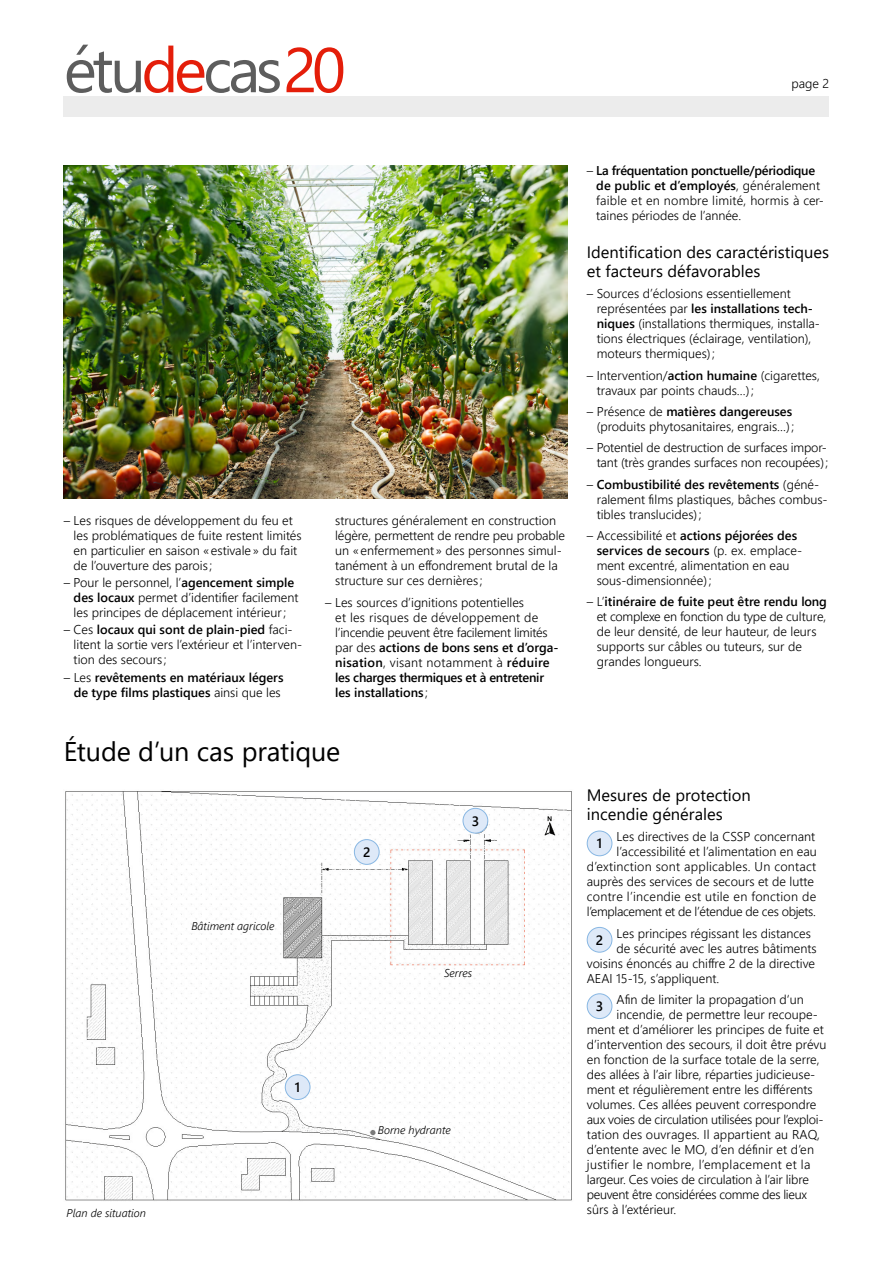
<style>
.page{position:relative;width:893px;height:1263px;background:#fff}
.page>*{position:absolute;margin:0;border:0;box-sizing:border-box;transform-origin:0 0}
.t1{font:63px "Segoe UI";letter-spacing:-.07em;color:#5d5d5d}
.t2{font:27px "Segoe UI";letter-spacing:-.005em;color:#000}
.t3{font:16.5px/18.8px "Segoe UI";color:#000}
.t4{font:600 13.5px "Segoe UI";color:#000}
.t5{font:300 12.75px/15px "Segoe UI";color:#000}
.t6{font:600 12.75px/15px "Segoe UI";color:#000;text-align:center}
.t7{font:300 12.75px "Segoe UI";letter-spacing:-.02em;color:#000}
.t8{font:300 12.75px "Segoe UI";letter-spacing:.025em;color:#000}
.t9{font:300 12.75px "Segoe UI";letter-spacing:-.025em;color:#000}
.t10{font:italic 300 11.25px "Segoe UI";color:#000}
.s1{color:#e41e0a}
.s2{font-weight:600}
.s3{font-weight:300}
</style>
<div class="page">
<div style="left:587px;top:831px;width:25px;height:25px;background:#dee9f8;border-radius:50%"></div>
<div style="left:587px;top:831px;width:25px;height:25px;border:1px solid #88b7e3;border-radius:50%"></div>
<div style="left:587px;top:927px;width:25px;height:25px;background:#dee9f8;border-radius:50%"></div>
<div style="left:587px;top:927px;width:25px;height:25px;border:1px solid #88b7e3;border-radius:50%"></div>
<div style="left:587px;top:994px;width:25px;height:24px;background:#dee9f8;border-radius:50%"></div>
<div style="left:587px;top:993px;width:25px;height:26px;border:1px solid #88b7e3;border-radius:50%"></div>
<img style="left:64px;top:166px;width:504px;height:333px">
<img style="left:65px;top:791px;width:507px;height:410px">
<div style="left:285px;top:1075px;width:25px;height:24px;background:#dee9f8;border-radius:50%"></div>
<div style="left:285px;top:1074px;width:25px;height:26px;border:1px solid #88b7e3;border-radius:50%"></div>
<div style="left:354px;top:840px;width:25px;height:24px;background:#dee9f8;border-radius:50%"></div>
<div style="left:354px;top:839px;width:25px;height:26px;border:1px solid #88b7e3;border-radius:50%"></div>
<div style="left:463px;top:808px;width:25px;height:25px;background:#dee9f8;border-radius:50%"></div>
<div style="left:463px;top:808px;width:25px;height:25px;border:1px solid #88b7e3;border-radius:50%"></div>
<div style="left:64px;top:97px;width:765px;height:20px;background:#ececec"></div>
<h1 class="t1" style="left:64px;top:10px;width:284px">étu<span class="s1">de</span>cas <span class="s1">20</span></h1>
<p class="t5" style="left:792px;top:75px;width:39px">page 2</p>
<p class="t5" style="left:74px;top:512px;width:230px;text-indent:-10px">– Les risques de développement du feu et les problématiques de fuite restent limités en particulier en saison «estivale» du fait de l’ouverture des parois ;</p>
<p class="t5" style="left:74px;top:574px;width:226px;text-indent:-10px">– Pour le personnel, l’<span class="s2">agencement simple des locaux</span> permet d’identifier facilement les principes de déplacement intérieur;</p>
<p class="t5" style="left:74px;top:621px;width:230px;text-indent:-10px">– Ces <span class="s2">locaux qui sont de plain-pied</span> faci&shy;litent la sortie vers l’extérieur et l’interven&shy;tion des secours ;</p>
<p class="t6" style="left:64px;top:668px;width:221px"><span class="s3">– Les</span> revêtements en matériaux légers de type films plastiques <span class="s3">ainsi que les</span></p>
<p class="t5" style="left:335px;top:512px;width:231px">structures généralement en construction légère, permettent de rendre peu probable un «enfermement » des personnes simul&shy;tanément à un effondrement brutal de la structure sur ces dernières ;</p>
<p class="t5" style="left:335px;top:593px;width:223px;text-indent:-10px">– Les sources d’ignitions potentielles<br>et les risques de développement de l’incendie peuvent être facilement limités par des <span class="s2">actions de bons sens et d’orga&shy;nisation</span>, visant notamment à <span class="s2">réduire les charges thermiques et à entretenir les installations</span> ;</p>
<h2 class="t2" style="left:64px;top:726px;width:278px">Étude d’un cas pratique</h2>
<p class="t10" style="left:191px;top:915px;width:84px">Bâtiment agricole</p>
<p class="t4" style="left:363px;top:839px;width:9px">2</p>
<p class="t4" style="left:472px;top:808px;width:9px">3</p>
<p class="t10" style="left:444px;top:962px;width:30px">Serres</p>
<p class="t10" style="left:67px;top:1202px;width:81px">Plan de situation</p>
<p class="t4" style="left:295px;top:1074px;width:7px">1</p>
<p class="t10" style="left:378px;top:1119px;width:74px">Borne hydrante</p>
<p class="t5" style="left:596px;top:162px;width:228px;text-indent:-9px">– <span class="s2">La fréquentation ponctuelle/périodique de public et d’employés</span>, généralement faible et en nombre limité, hormis à cer&shy;taines périodes de l’année.</p>
<p class="t3" style="left:587px;top:241px;width:244px">Identification des caractéristiques et facteurs défavorables</p>
<p class="t5" style="left:597px;top:285px;width:225px;text-indent:-10px">– Sources d’éclosions essentiellement représentées par <span class="s2">les installations tech&shy;niques</span> (installations thermiques, installa&shy;tions électriques (éclairage, ventilation), moteurs thermiques);</p>
<p class="t5" style="left:597px;top:366px;width:225px;text-indent:-10px">– Intervention/<span class="s2">action humaine</span> (cigarettes, travaux par points chauds…);</p>
<p class="t5" style="left:587px;top:403px;width:209px;text-align:right">– Présence de <span class="s2">matières dangereuses </span>(produits phytosanitaires, engrais…);</p>
<p class="t5" style="left:587px;top:439px;width:243px;text-align:right">– Potentiel de destruction de surfaces impor&shy;tant (très grandes surfaces non recoupées);</p>
<p class="t5" style="left:597px;top:475px;width:233px;text-indent:-10px">– <span class="s2">Combustibilité des revêtements</span> (géné&shy;ralement films plastiques, bâches combus&shy;tibles translucides);</p>
<p class="t5" style="left:597px;top:527px;width:207px;text-indent:-10px">– Accessibilité et <span class="s2">actions péjorées des services de secours</span> (p. ex. emplace&shy;ment excentré, alimentation en eau sous-dimensionnée);</p>
<p class="t5" style="left:597px;top:593px;width:231px;text-indent:-10px">– L’<span class="s2">itinéraire de fuite peut être rendu long </span>et complexe en fonction du type de culture, de leur densité, de leur hauteur, de leurs supports sur câbles ou tuteurs, sur de grandes longueurs.</p>
<p class="t3" style="left:587px;top:784px;width:166px">Mesures de protection incendie générales</p>
<p class="t4" style="left:597px;top:831px;width:7px">1</p>
<p class="t5" style="left:587px;top:828px;width:232px;text-align:right">Les directives de la CSSP concernant l’accessibilité et l’alimentation en eau d’extinction sont applicables. Un contact auprès des services de secours et de lutte contre l’incendie est utile en fonction de l’emplacement et de l’étendue de ces objets.</p>
<p class="t4" style="left:596px;top:927px;width:9px">2</p>
<p class="t5" style="left:617px;top:924px;width:196px">Les principes régissant les distances</p>
<p class="t5" style="left:617px;top:939px;width:201px">de sécurité avec les autres bâtiments</p>
<p class="t5" style="left:587px;top:954px;width:230px">voisins énoncés au chiffre 2 de la directive</p>
<p class="t5" style="left:587px;top:969px;width:134px">AEAI 15-15, s’appliquent.</p>
<p class="t4" style="left:596px;top:993px;width:9px">3</p>
<p class="t5" style="left:617px;top:991px;width:189px">Afin de limiter la propagation d‘un</p>
<p class="t5" style="left:617px;top:1006px;width:203px">incendie, de permettre leur recoupe-</p>
<p class="t5" style="left:587px;top:1021px;width:238px">ment et d’améliorer les principes de fuite et</p>
<p class="t5" style="left:587px;top:1036px;width:241px">d’intervention des secours, il doit être prévu</p>
<p class="t5" style="left:587px;top:1051px;width:234px">en fonction de la surface totale de la serre,</p>
<p class="t5" style="left:587px;top:1066px;width:230px">des allées à l’air libre, réparties judicieuse-</p>
<p class="t5" style="left:587px;top:1081px;width:227px">ment et régulièrement entre les différents</p>
<p class="t5" style="left:587px;top:1095px;width:231px">volumes. Ces allées peuvent correspondre</p>
<p class="t7" style="left:587px;top:1107px;width:237px">aux voies de circulation utilisées pour l’exploi-</p>
<p class="t5" style="left:587px;top:1125px;width:234px">tation des ouvrages. Il appartient au RAQ,</p>
<p class="t5" style="left:587px;top:1140px;width:229px">d’entente avec le MO, d’en définir et d’en</p>
<p class="t8" style="left:587px;top:1152px;width:225px">justifier le nombre, l’emplacement et la</p>
<p class="t5" style="left:587px;top:1170px;width:224px">largeur. Ces voies de circulation à l’air libre</p>
<p class="t9" style="left:587px;top:1182px;width:222px">peuvent être considérées comme des lieux</p>
<p class="t5" style="left:587px;top:1200px;width:91px">sûrs à l’extérieur.</p>
</div>
